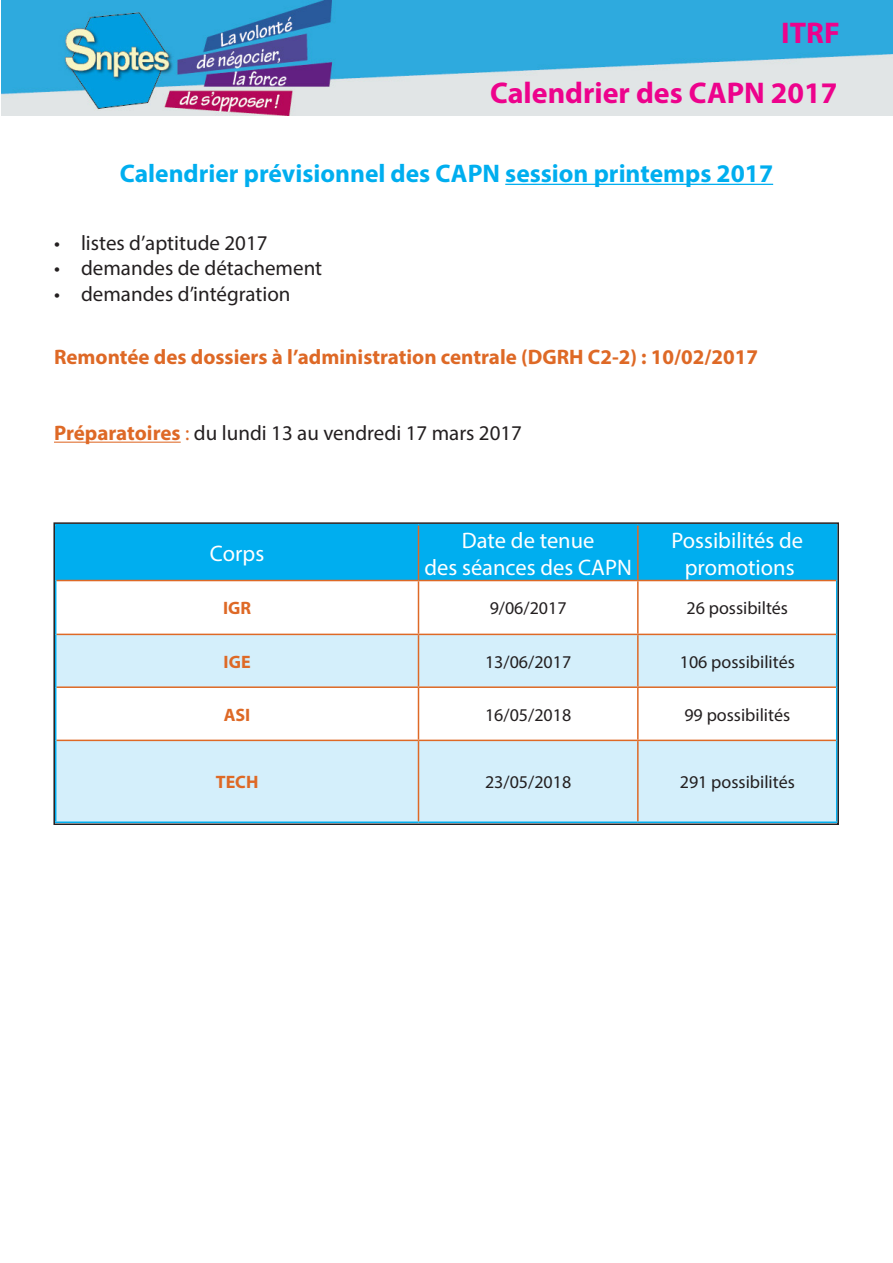
<style>
.page{position:relative;width:893px;height:1263px;background:#fff}
.page>*{position:absolute;margin:0;border:0;box-sizing:border-box;transform-origin:0 0}
.t1{font:700 30px "Myriad Pro";color:#ed028c}
.t2{font:700 25.5px "Myriad Pro";color:#00aeef}
.t3{font:22.5px "Myriad Pro";color:#fff}
.t4{font:21px "Myriad Pro";color:#231f20}
.t5{font:700 21px "Myriad Pro";color:#de6926}
.t6{font:18px "Myriad Pro";color:#231f20}
.t7{font:700 18px "Myriad Pro";color:#de6926}
.s1{font-weight:700;color:#de6926}
.s2{color:#de6926}
</style>
<div class="page">
<img style="left:1px;top:1px;width:892px;height:114px">
<div style="left:56px;top:525px;width:780px;height:55px;background:#00aeef"></div>
<svg style="left:56px;top:635px;width:780px;height:186px;fill:#d4effb"></svg>
<hr style="left:418px;top:525px;width:1px;height:55px;background:#de6926">
<hr style="left:637px;top:525px;width:2px;height:55px;background:#de6926">
<hr style="left:56px;top:580px;width:362px;height:1px;background:#de6926">
<hr style="left:418px;top:580px;width:220px;height:1px;background:#de6926">
<hr style="left:418px;top:581px;width:1px;height:53px;background:#de6926">
<hr style="left:638px;top:580px;width:198px;height:1px;background:#de6926">
<hr style="left:637px;top:581px;width:2px;height:53px;background:#de6926">
<hr style="left:56px;top:634px;width:362px;height:1px;background:#de6926">
<hr style="left:418px;top:634px;width:220px;height:1px;background:#de6926">
<hr style="left:418px;top:635px;width:1px;height:51px;background:#de6926">
<hr style="left:638px;top:634px;width:198px;height:1px;background:#de6926">
<hr style="left:637px;top:635px;width:2px;height:51px;background:#de6926">
<hr style="left:56px;top:686px;width:362px;height:2px;background:#de6926">
<hr style="left:418px;top:686px;width:220px;height:2px;background:#de6926">
<hr style="left:418px;top:688px;width:1px;height:52px;background:#de6926">
<hr style="left:638px;top:686px;width:198px;height:2px;background:#de6926">
<hr style="left:637px;top:688px;width:2px;height:52px;background:#de6926">
<hr style="left:56px;top:740px;width:362px;height:1px;background:#de6926">
<hr style="left:418px;top:740px;width:220px;height:1px;background:#de6926">
<hr style="left:418px;top:741px;width:1px;height:80px;background:#de6926">
<hr style="left:638px;top:740px;width:198px;height:1px;background:#de6926">
<hr style="left:637px;top:741px;width:2px;height:80px;background:#de6926">
<hr style="left:55px;top:821px;width:363px;height:2px;background:#00aeef">
<hr style="left:418px;top:821px;width:220px;height:2px;background:#00aeef">
<hr style="left:638px;top:821px;width:199px;height:2px;background:#00aeef">
<div style="left:53px;top:522px;width:786px;height:303px;border:2px solid #231f20"></div>
<hr style="left:505px;top:184px;width:268px;height:1px;background:#00aeef">
<hr style="left:54px;top:442px;width:127px;height:1px;background:#de6926">
<p class="t1" style="left:781px;top:13px;width:60px">ITRF</p>
<p class="t1" style="left:490px;top:74px;width:349px">Calendrier des CAPN 2017</p>
<p class="t2" style="left:120px;top:157px;width:655px">Calendrier prévisionnel des CAPN session printemps 2017</p>
<p class="t4" style="left:54px;top:230px;width:215px">• listes d’aptitude 2017</p>
<p class="t4" style="left:54px;top:255px;width:270px">• demandes de détachement</p>
<p class="t4" style="left:54px;top:281px;width:238px">• demandes d’intégration</p>
<p class="t5" style="left:54px;top:344px;width:706px">Remontée des dossiers à l’administration centrale (DGRH C2-2) : 10/02/2017</p>
<p class="t4" style="left:54px;top:420px;width:470px"><span class="s1">Préparatoires</span> <span class="s2">:</span> du lundi 13 au vendredi 17 mars 2017</p>
<p class="t3" style="left:210px;top:540px;width:56px">Corps</p>
<p class="t3" style="left:462px;top:526px;width:134px">Date de tenue</p>
<p class="t3" style="left:424px;top:553px;width:209px">des séances des CAPN</p>
<p class="t3" style="left:671px;top:526px;width:133px">Possibilités de</p>
<p class="t3" style="left:685px;top:553px;width:111px">promotions</p>
<p class="t7" style="left:223px;top:596px;width:30px">IGR</p>
<p class="t6" style="left:490px;top:597px;width:78px">9/06/2017</p>
<p class="t6" style="left:686px;top:597px;width:103px">26 possibiltés</p>
<p class="t7" style="left:224px;top:650px;width:29px">IGE</p>
<p class="t6" style="left:485px;top:650px;width:88px">13/06/2017</p>
<p class="t6" style="left:680px;top:650px;width:117px">106 possibilités</p>
<p class="t7" style="left:224px;top:703px;width:28px">ASI</p>
<p class="t6" style="left:485px;top:703px;width:88px">16/05/2018</p>
<p class="t6" style="left:684px;top:703px;width:107px">99 possibilités</p>
<p class="t7" style="left:216px;top:770px;width:44px">TECH</p>
<p class="t6" style="left:485px;top:771px;width:88px">23/05/2018</p>
<p class="t6" style="left:680px;top:771px;width:117px">291 possibilités</p>
</div>
